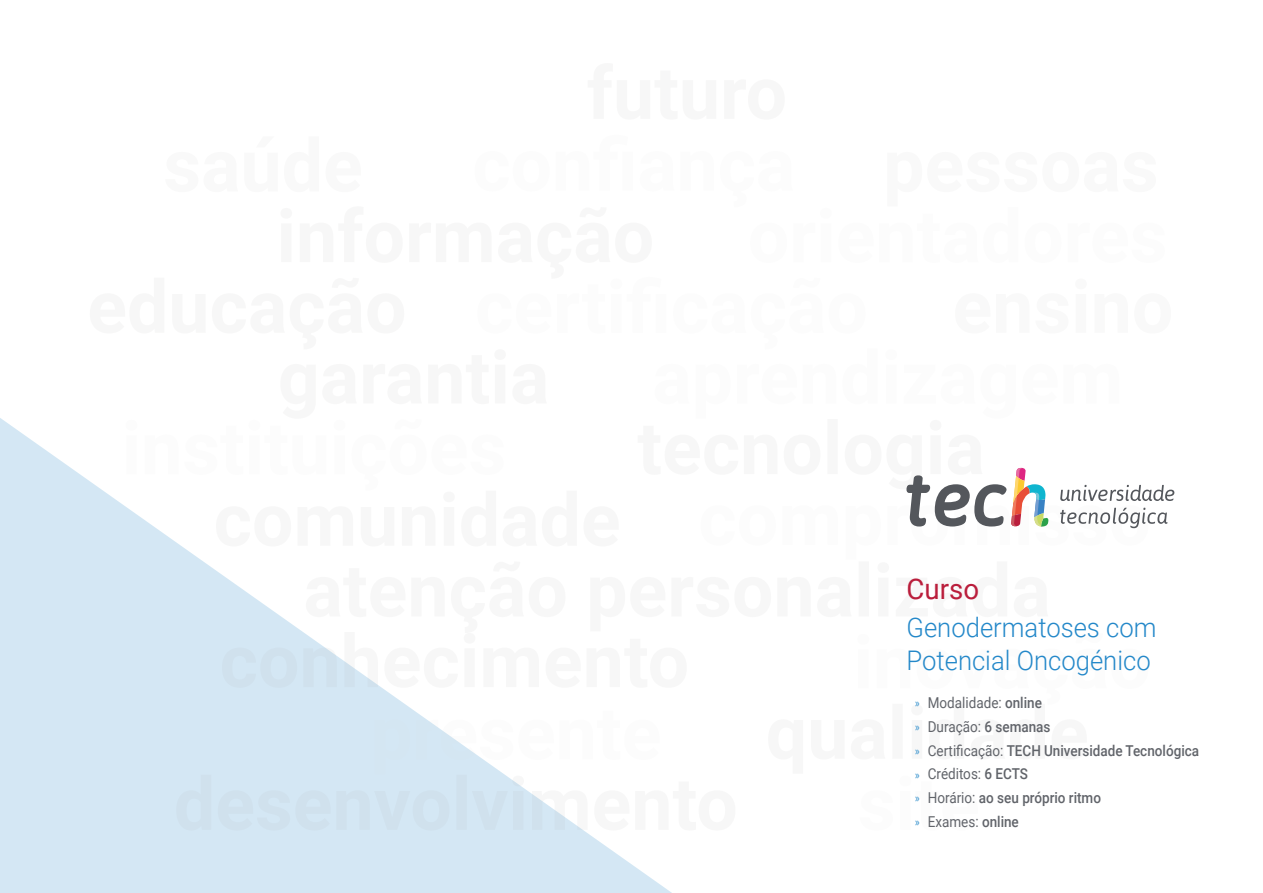
<style>
.page{position:relative;width:1263px;height:893px;background:#fff}
.page>*{position:absolute;margin:0;border:0;box-sizing:border-box;transform-origin:0 0}
.t1{font:28.5px "Roboto";color:#ba1e3c}
.t2{font:300 27px/33px "Roboto";color:#2488c9;scale:.95 1}
.t3{font:500 15px/23.7px "Roboto";color:#61646a;scale:.9 1}
.s1{font-family:"Myriad Pro";font-weight:400;font-size:12px;color:#2488c9}
.s2{font-weight:400}
</style>
<div class="page">
<svg style="left:0;top:418px;width:672px;height:475px;background:#d9eaf5"></svg>
<svg style="left:306px;top:561px;width:366px;height:71px"></svg>
<svg style="left:222px;top:632px;width:450px;height:56px"></svg>
<svg style="left:176px;top:711px;width:496px;height:119px"></svg>
<svg style="left:90px;top:418px;width:1084px;height:142px"></svg>
<h1 class="t1" style="left:906px;top:569px;width:74px">Curso</h1>
<h2 class="t2" style="left:906px;top:610px;width:265px">Genodermatoses com<br>Potencial Oncogénico</h2>
<p class="t3" style="left:915px;top:690px;width:317px"><span class="s1">»</span> <span class="s2">Modalidade:</span> online<br><span class="s1">»</span> <span class="s2">Duração:</span> 6 semanas<br><span class="s1">»</span> <span class="s2">Certificação:</span> TECH Universidade Tecnológica <span class="s1">»</span> <span class="s2">Créditos:</span> 6 ECTS<br><span class="s1">»</span> <span class="s2">Horário:</span> ao seu próprio ritmo<br><span class="s1">»</span> <span class="s2">Exames:</span> online</p>
</div>
